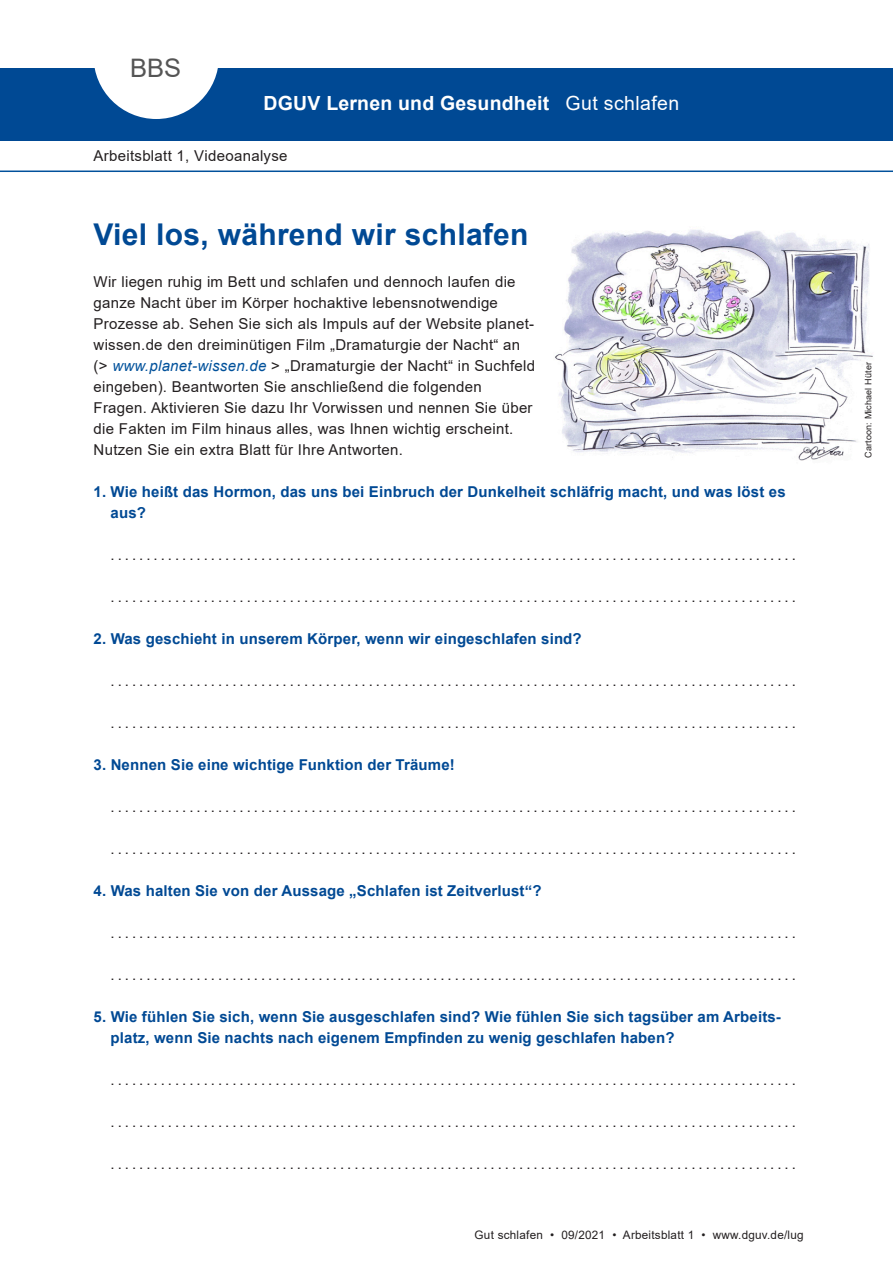
<style>
.page{position:relative;width:893px;height:1263px;background:#fff}
.page>*{position:absolute;margin:0;border:0;box-sizing:border-box;transform-origin:0 0}
.Ueberschrift{font:700 30px "Arial";letter-spacing:.01em;color:#004994}
.head{font:25.5px "Arial";color:#555}
.t1{font:700 19.5px "Arial";letter-spacing:.01em;color:#fff}
.t2{font:19.5px "Arial";letter-spacing:.02em;color:#fff}
.Fliesstext{font:15px/21px "Arial";letter-spacing:.02em;color:#231f20}
.Fliesstext-2{font:700 15px/21px "Arial";letter-spacing:.01em;color:#004994}
.fusszeile{font:11.7px "Arial";letter-spacing:.02em;color:#231f20}
.Bildnachweis{font:9px "Arial";letter-spacing:.015em;color:#231f20}
.s1{font-style:italic;color:#01519b}
</style>
<div class="page">
<div style="left:0;top:68px;width:893px;height:72px;background:#004994"></div>
<svg style="left:94px;top:68px;width:124px;height:51px"></svg>
<hr style="left:0;top:171px;width:893px;height:1px;background:#01519b">
<img style="left:555px;top:230px;width:318px;height:231px">
<p class="head" style="left:130px;top:50px;width:53px">BBS</p>
<p class="t1" style="left:264px;top:89px;width:287px">DGUV Lernen und Gesundheit</p>
<p class="t2" style="left:566px;top:90px;width:115px">Gut schlafen</p>
<p class="Fliesstext" style="left:94px;top:145px;width:196px">Arbeitsblatt 1, Videoanalyse</p>
<p class="Ueberschrift" style="left:94px;top:213px;width:436px">Viel los, während wir schlafen</p>
<p class="Fliesstext" style="left:94px;top:271px;width:443px">Wir liegen ruhig im Bett und schlafen und dennoch laufen die ganze Nacht über im Körper hochaktive lebensnotwendige Prozesse ab. Sehen Sie sich als Impuls auf der Website planet&shy;wissen.de den dreiminütigen Film „Dramaturgie der Nacht“ an (&gt; <span class="s1">www.planet-wissen.de</span> &gt; „Dramaturgie der Nacht“ in Suchfeld eingeben). Beantworten Sie anschließend die folgenden Fragen. Aktivieren Sie dazu Ihr Vorwissen und nennen Sie über die Fakten im Film hinaus alles, was Ihnen wichtig erscheint.<br>Nutzen Sie ein extra Blatt für Ihre Antworten.</p>
<p class="Fliesstext-2" style="left:111px;top:481px;width:677px;text-indent:-17px">1. Wie heißt das Hormon, das uns bei Einbruch der Dunkelheit schläfrig macht, und was löst es aus?</p>
<p class="Fliesstext" style="left:111px;top:544px;width:687px">................................................................................................</p>
<p class="Fliesstext" style="left:111px;top:586px;width:687px">................................................................................................</p>
<p class="Fliesstext-2" style="left:94px;top:628px;width:490px">2. Was geschieht in unserem Körper, wenn wir eingeschlafen sind?</p>
<p class="Fliesstext" style="left:111px;top:670px;width:687px">................................................................................................</p>
<p class="Fliesstext" style="left:111px;top:712px;width:687px">................................................................................................</p>
<p class="Fliesstext-2" style="left:94px;top:754px;width:363px">3. Nennen Sie eine wichtige Funktion der Träume!</p>
<p class="Fliesstext" style="left:111px;top:796px;width:687px">................................................................................................</p>
<p class="Fliesstext" style="left:111px;top:838px;width:687px">................................................................................................</p>
<p class="Fliesstext-2" style="left:94px;top:880px;width:450px">4. Was halten Sie von der Aussage „Schlafen ist Zeitverlust“?</p>
<p class="Fliesstext" style="left:111px;top:922px;width:687px">................................................................................................</p>
<p class="Fliesstext" style="left:111px;top:964px;width:687px">................................................................................................</p>
<p class="Fliesstext-2" style="left:111px;top:1006px;width:672px;text-indent:-17px">5. Wie fühlen Sie sich, wenn Sie ausgeschlafen sind? Wie fühlen Sie sich tagsüber am Arbeits&shy;platz, wenn Sie nachts nach eigenem Empfinden zu wenig geschlafen haben?</p>
<p class="Fliesstext" style="left:111px;top:1069px;width:687px">................................................................................................</p>
<p class="Fliesstext" style="left:111px;top:1111px;width:687px">................................................................................................</p>
<p class="Fliesstext" style="left:111px;top:1153px;width:687px">................................................................................................</p>
<p class="fusszeile" style="left:475px;top:1227px;width:330px">Gut schlafen • 09/2021 • Arbeitsblatt 1 • www.dguv.de/lug</p>
<p class="Bildnachweis" style="left:862px;top:458px;width:97px;rotate:-90deg">Cartoon: Michael Hüter</p>
</div>
